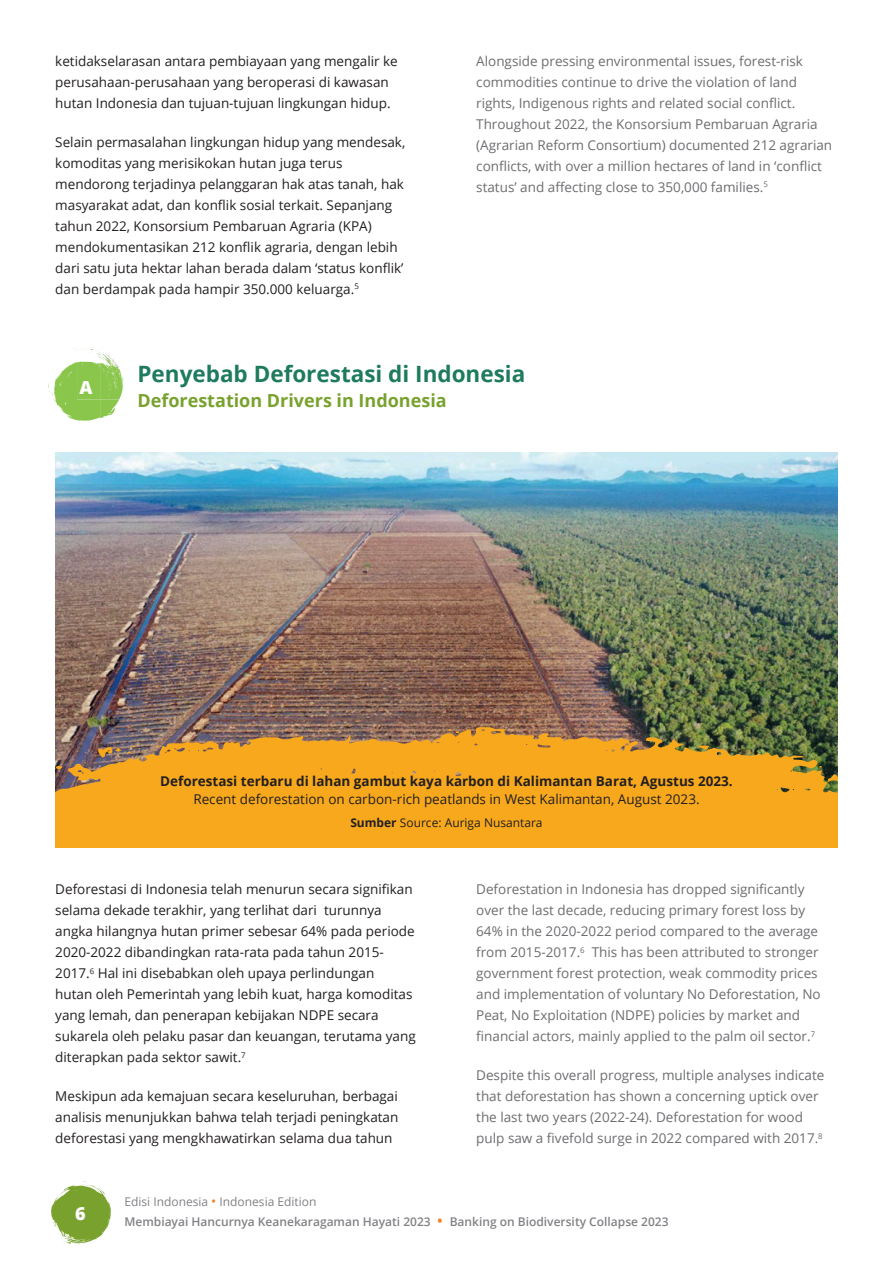
<style>
.page{position:relative;width:893px;height:1263px;background:#fff}
.page>*{position:absolute;margin:0;border:0;box-sizing:border-box;transform-origin:0 0}
.t1{font:700 22.5px "Open Sans";color:#1e7b5d}
.t2{font:700 18px "Open Sans";color:#78a22d}
.t3{font:800 18px "Open Sans";color:#fff}
.t4{font:13.5px/21px "Open Sans";color:#231f20}
.t5{font:13.5px/21px "Open Sans";color:#6c6d70}
.t6{font:700 13.5px "Open Sans";color:#231f20}
.t7{font:600 12px "Open Sans";color:#808285}
.t8{font:12px "Open Sans";color:#808285}
.t9{font:12px "Open Sans";color:#231f20}
.s1{font-weight:700}
.s2{font-size:13.5px;color:#f57f21}
.s3{font-size:15px;color:#f57f21}
</style>
<div class="page">
<svg style="left:51px;top:1181px;width:60px;height:64px"></svg>
<svg style="left:48px;top:348px;width:76px;height:73px"></svg>
<img style="left:55px;top:452px;width:783px;height:275px">
<div style="left:55px;top:798px;width:783px;height:50px;background:#f7a81c"></div>
<img style="left:55px;top:727px;width:783px;height:71px">
<svg style="left:827px;top:774px;width:11px;height:9px"></svg>
<svg style="left:698px;top:746px;width:12px;height:4px"></svg>
<svg style="left:448px;top:729px;width:12px;height:5px"></svg>
<svg style="left:561px;top:736px;width:7px;height:2px"></svg>
<svg style="left:153px;top:745px;width:6px;height:6px"></svg>
<svg style="left:98px;top:747px;width:23px;height:10px"></svg>
<svg style="left:127px;top:746px;width:13px;height:13px"></svg>
<svg style="left:55px;top:766px;width:8px;height:3px"></svg>
<p class="t4" style="left:55px;top:50px;width:344px">ketidakselarasan antara pembiayaan yang mengalir ke perusahaan-perusahaan yang beroperasi di kawasan hutan Indonesia dan tujuan-tujuan lingkungan hidup.</p>
<p class="t4" style="left:55px;top:131px;width:352px">Selain permasalahan lingkungan hidup yang mendesak, komoditas yang merisikokan hutan juga terus mendorong terjadinya pelanggaran hak atas tanah, hak masyarakat adat, dan konflik sosial terkait. Sepanjang tahun 2022, Konsorsium Pembaruan Agraria (KPA) mendokumentasikan 212 konflik agraria, dengan lebih dari satu juta hektar lahan berada dalam ‘status konflik’ dan berdampak pada hampir 350.000 keluarga.<sup>5</sup></p>
<p class="t5" style="left:476px;top:50px;width:357px">Alongside pressing environmental issues, forest-risk commodities continue to drive the violation of land rights, Indigenous rights and related social conflict.<br>Throughout 2022, the Konsorsium Pembaruan Agraria (Agrarian Reform Consortium) documented 212 agrarian conflicts, with over a million hectares of land in ‘conflict status’ and affecting close to 350,000 families.<sup>5</sup></p>
<h2 class="t3" style="left:79px;top:374px;width:15px">A</h2>
<h1 class="t1" style="left:137px;top:358px;width:389px">Penyebab Deforestasi di Indonesia</h1>
<h2 class="t2" style="left:137px;top:388px;width:311px">Deforestation Drivers in Indonesia</h2>
<p class="t6" style="left:160px;top:771px;width:574px">Deforestasi terbaru di lahan gambut kaya karbon di Kalimantan Barat, Agustus 2023.</p>
<p class="t4" style="left:193px;top:788px;width:508px">Recent deforestation on carbon-rich peatlands in West Kalimantan, August 2023.</p>
<p class="t9" style="left:350px;top:814px;width:194px"><span class="s1">Sumber</span> Source: Auriga Nusantara</p>
<p class="t4" style="left:55px;top:878px;width:362px">Deforestasi di Indonesia telah menurun secara signifikan selama dekade terakhir, yang terlihat dari turunnya angka hilangnya hutan primer sebesar 64% pada periode 2020-2022 dibandingkan rata-rata pada tahun 2015- 2017.<sup>6</sup> Hal ini disebabkan oleh upaya perlindungan<br>hutan oleh Pemerintah yang lebih kuat, harga komoditas yang lemah, dan penerapan kebijakan NDPE secara sukarela oleh pelaku pasar dan keuangan, terutama yang diterapkan pada sektor sawit.<sup>7</sup></p>
<p class="t4" style="left:55px;top:1085px;width:345px;text-align:justify">Meskipun ada kemajuan secara keseluruhan, berbagai analisis menunjukkan bahwa telah terjadi peningkatan deforestasi yang mengkhawatirkan selama dua tahun</p>
<p class="t5" style="left:476px;top:878px;width:346px">Deforestation in Indonesia has dropped significantly over the last decade, reducing primary forest loss by 64% in the 2020-2022 period compared to the average from 2015-2017.<sup>6</sup> This has been attributed to stronger government forest protection, weak commodity prices and implementation of voluntary No Deforestation, No Peat, No Exploitation (NDPE) policies by market and financial actors, mainly applied to the palm oil sector.<sup>7</sup></p>
<p class="t5" style="left:476px;top:1064px;width:350px">Despite this overall progress, multiple analyses indicate that deforestation has shown a concerning uptick over the last two years (2022-24). Deforestation for wood pulp saw a fivefold surge in 2022 compared with 2017.<sup>8</sup></p>
<h2 class="t3" style="left:75px;top:1199px;width:12px">6</h2>
<p class="t8" style="left:124px;top:1193px;width:194px">Edisi Indonesia <span class="s2">•</span> Indonesia Edition</p>
<p class="t7" style="left:124px;top:1213px;width:546px">Membiayai Hancurnya Keanekaragaman Hayati 2023 <span class="s3">•</span> Banking on Biodiversity Collapse 2023</p>
</div>
